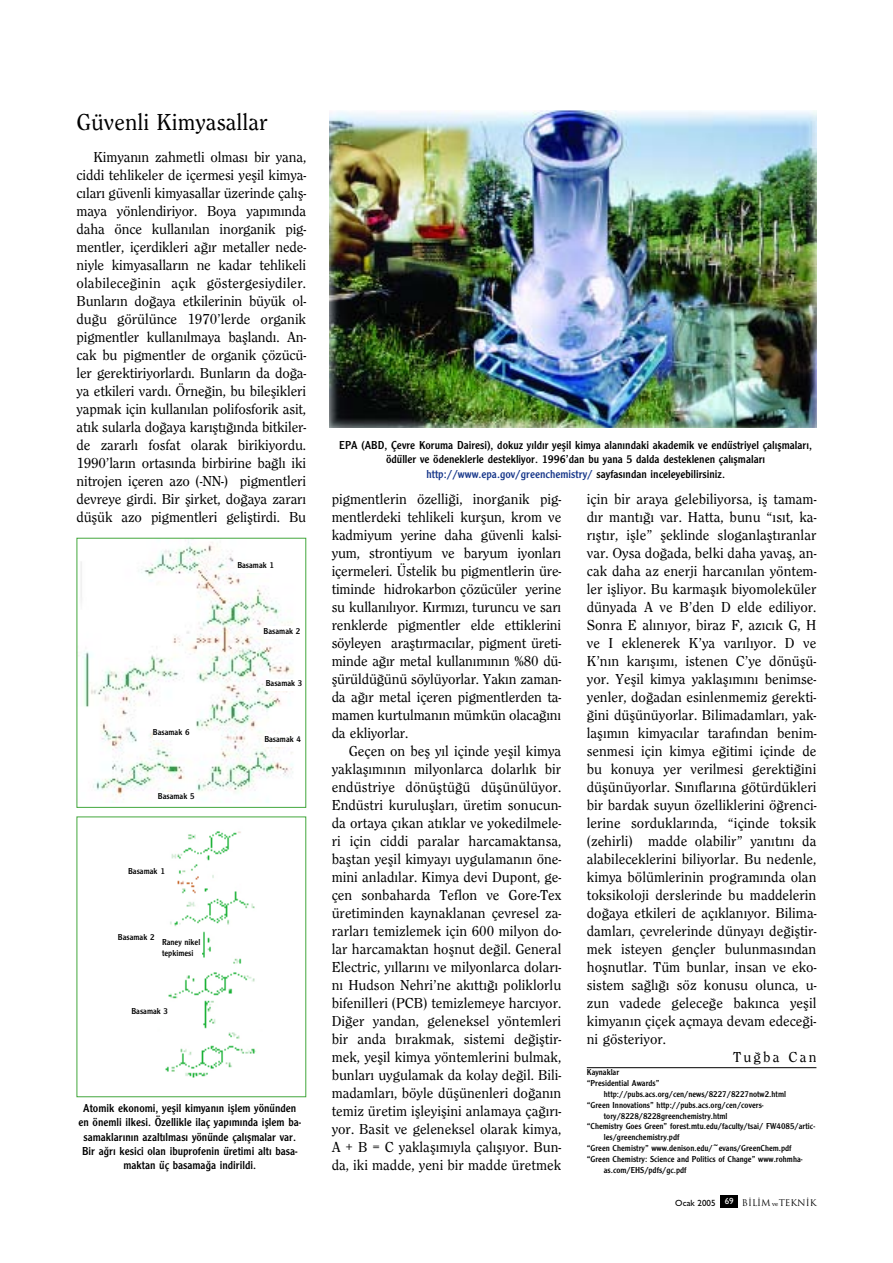
<style>
.page{position:relative;width:893px;height:1263px;background:#fff}
.page>*{position:absolute;margin:0;border:0;box-sizing:border-box;transform-origin:0 0}
.t1{font:500 24px "Clearface";color:#000}
.t2{font:500 15px/18px "Clearface";color:#000;text-align:justify}
.t3{font:12px/14.4px "Clearface Gothic";color:#000;text-align:center}
.t4{font:9px/10.8px "Clearface Gothic";color:#000}
.t5{font:9px "Trajan";color:#000}
.s1{color:#17378a}
.s2{font-family:"Gill Sans";font-weight:500}
.s3{font-family:"Bookman Old Style";font-size:6px}
</style>
<div class="page">
<hr style="left:587px;top:1067px;width:229px;height:1px;background:#000">
<div style="left:721px;top:1195px;width:17px;height:13px;background:#000"></div>
<img style="left:81px;top:540px;width:213px;height:262px">
<div style="left:77px;top:538px;width:229px;height:270px;border:1px solid #43a73d"></div>
<img style="left:165px;top:831px;width:91px;height:247px">
<div style="left:77px;top:816px;width:229px;height:281px;border:1px solid #43a73d"></div>
<img style="left:330px;top:111px;width:486px;height:317px">
<div style="left:237px;top:561px;width:37px;height:12px;background:#fff"></div>
<div style="left:264px;top:626px;width:37px;height:13px;background:#fff"></div>
<div style="left:266px;top:679px;width:38px;height:12px;background:#fff"></div>
<div style="left:264px;top:735px;width:37px;height:12px;background:#fff"></div>
<div style="left:158px;top:792px;width:37px;height:12px;background:#fff"></div>
<div style="left:153px;top:728px;width:37px;height:12px;background:#fff"></div>
<div style="left:162px;top:938px;width:40px;height:20px;background:#fff"></div>
<div style="left:131px;top:1006px;width:37px;height:12px;background:#fff"></div>
<h1 class="t1" style="left:77px;top:107px;width:193px">Güvenli Kimyasallar</h1>
<p class="t2" style="left:77px;top:148px;width:231px;text-indent:17px">Kimyan›n zahmetli olmas› bir yana, ciddi tehlikeler de içermesi yeflil kimya&shy;c›lar› güvenli kimyasallar üzerinde çal›fl&shy;maya yönlendiriyor. Boya yap›m›nda daha önce kullan›lan inorganik pig&shy;mentler, içerdikleri a¤›r metaller nede&shy;niyle kimyasallar›n ne kadar tehlikeli olabilece¤inin aç›k göstergesiydiler.<br>Bunlar›n do¤aya etkilerinin büyük ol&shy;du¤u görülünce 1970’lerde organik pigmentler kullan›lmaya baflland›. An&shy;cak bu pigmentler de organik çözücü&shy;ler gerektiriyorlard›. Bunlar›n da do¤a&shy;ya etkileri vard›. Örne¤in, bu bileflikleri yapmak için kullan›lan polifosforik asit, at›k sularla do¤aya kar›flt›¤›nda bitkiler&shy;de zararl› fosfat olarak birikiyordu.<br>1990’lar›n ortas›nda birbirine ba¤l› iki nitrojen içeren azo (-NN-) pigmentleri devreye girdi. Bir flirket, do¤aya zarar› düflük azo pigmentleri gelifltirdi. Bu</p>
<p class="t4" style="left:237px;top:559px;width:38px">Basamak 1</p>
<p class="t4" style="left:264px;top:625px;width:38px">Basamak 2</p>
<p class="t4" style="left:153px;top:726px;width:38px">Basamak 6</p>
<p class="t4" style="left:158px;top:791px;width:38px">Basamak 5</p>
<p class="t4" style="left:128px;top:865px;width:38px">Basamak 1</p>
<p class="t4" style="left:118px;top:932px;width:38px">Basamak 2</p>
<p class="t4" style="left:162px;top:936px;width:40px">Raney nikel tepkimesi</p>
<p class="t4" style="left:131px;top:1005px;width:38px">Basamak 3</p>
<p class="t4" style="left:266px;top:678px;width:38px">Basamak 3</p>
<p class="t4" style="left:264px;top:733px;width:38px">Basamak 4</p>
<p class="t3" style="left:78px;top:1100px;width:224px">Atomik ekonomi, yeflil kimyan›n ifllem yönünden en önemli ilkesi. Özellikle ilaç yap›m›nda ifllem ba&shy;samaklar›n›n azalt›lmas› yönünde çal›flmalar var.<br>Bir a¤r› kesici olan ibuprofenin üretimi alt› basa&shy;maktan üç basama¤a indirildi.</p>
<p class="t3" style="left:339px;top:437px;width:474px">EPA (ABD, Çevre Koruma Dairesi), dokuz y›ld›r yeflil kimya alan›ndaki akademik ve endüstriyel çal›flmalar›, ödüller ve ödeneklerle destekliyor. 1996’dan bu yana 5 dalda desteklenen çal›flmalar› <span class="s1">http://www.epa.gov/greenchemistry/</span> sayfas›ndan inceleyebilirsiniz.</p>
<p class="t2" style="left:332px;top:490px;width:231px">pigmentlerin özelli¤i, inorganik pig&shy;mentlerdeki tehlikeli kurflun, krom ve kadmiyum yerine daha güvenli kalsi&shy;yum, strontiyum ve baryum iyonlar› içermeleri. Üstelik bu pigmentlerin üre&shy;timinde hidrokarbon çözücüler yerine su kullan›l›yor. K›rm›z›, turuncu ve sar› renklerde pigmentler elde ettiklerini söyleyen araflt›rmac›lar, pigment üreti&shy;minde a¤›r metal kullan›m›n›n %80 dü&shy;flürüldü¤ünü söylüyorlar. Yak›n zaman&shy;da a¤›r metal içeren pigmentlerden ta&shy;mamen kurtulman›n mümkün olaca¤›n› da ekliyorlar.</p>
<p class="t2" style="left:332px;top:742px;width:231px;text-indent:17px">Geçen on befl y›l içinde yeflil kimya yaklafl›m›n›n milyonlarca dolarl›k bir endüstriye dönüfltü¤ü düflünülüyor.<br>Endüstri kurulufllar›, üretim sonucun&shy;da ortaya ç›kan at›klar ve yokedilmele&shy;ri için ciddi paralar harcamaktansa, bafltan yeflil kimyay› uygulaman›n öne&shy;mini anlad›lar. Kimya devi Dupont, ge&shy;çen sonbaharda Teflon ve Gore-Tex üretiminden kaynaklanan çevresel za&shy;rarlar› temizlemek için 600 milyon do&shy;lar harcamaktan hoflnut de¤il. General Electric, y›llar›n› ve milyonlarca dolar›- n› Hudson Nehri’ne ak›tt›¤› poliklorlu bifenilleri (PCB) temizlemeye harc›yor.<br>Di¤er yandan, geleneksel yöntemleri bir anda b›rakmak, sistemi de¤ifltir&shy;mek, yeflil kimya yöntemlerini bulmak, bunlar› uygulamak da kolay de¤il. Bili&shy;madamlar›, böyle düflünenleri do¤an›n temiz üretim iflleyiflini anlamaya ça¤›r›- yor. Basit ve geleneksel olarak kimya, A + B = C yaklafl›m›yla çal›fl›yor. Bun&shy;da, iki madde, yeni bir madde üretmek</p>
<p class="t2" style="left:587px;top:490px;width:231px">için bir araya gelebiliyorsa, ifl tamam-</p>
<p class="t2" style="left:587px;top:508px;width:231px">d›r mant›¤› var. Hatta, bunu “›s›t, ka-</p>
<p class="t2" style="left:587px;top:526px;width:231px">r›flt›r, iflle” fleklinde sloganlaflt›ranlar</p>
<p class="t2" style="left:587px;top:544px;width:231px">var. Oysa do¤ada, belki daha yavafl, an-</p>
<p class="t2" style="left:587px;top:562px;width:231px">cak daha az enerji harcan›lan yöntem-</p>
<p class="t2" style="left:587px;top:580px;width:231px">ler iflliyor. Bu karmafl›k biyomoleküler</p>
<p class="t2" style="left:587px;top:598px;width:231px">dünyada A ve B’den D elde ediliyor.</p>
<p class="t2" style="left:587px;top:616px;width:231px">Sonra E al›n›yor, biraz F, az›c›k G, H</p>
<p class="t2" style="left:587px;top:634px;width:231px">ve I eklenerek K’ya var›l›yor. D ve</p>
<p class="t2" style="left:587px;top:652px;width:231px">K’n›n kar›fl›m›, istenen C’ye dönüflü-</p>
<p class="t2" style="left:587px;top:670px;width:231px">yor. Yeflil kimya yaklafl›m›n› benimse-</p>
<p class="t2" style="left:587px;top:688px;width:231px">yenler, do¤adan esinlenmemiz gerekti-</p>
<p class="t2" style="left:587px;top:706px;width:231px">¤ini düflünüyorlar. Bilimadamlar›, yak-</p>
<p class="t2" style="left:587px;top:724px;width:231px">lafl›m›n kimyac›lar taraf›ndan benim-</p>
<p class="t2" style="left:587px;top:742px;width:231px">senmesi için kimya e¤itimi içinde de</p>
<p class="t2" style="left:587px;top:760px;width:231px">bu konuya yer verilmesi gerekti¤ini</p>
<p class="t2" style="left:587px;top:778px;width:231px">düflünüyorlar. S›n›flar›na götürdükleri</p>
<p class="t2" style="left:587px;top:796px;width:231px">bir bardak suyun özelliklerini ö¤renci-</p>
<p class="t2" style="left:587px;top:814px;width:231px">lerine sorduklar›nda, “içinde toksik</p>
<p class="t2" style="left:587px;top:832px;width:231px">(zehirli) madde olabilir” yan›t›n› da</p>
<p class="t2" style="left:587px;top:850px;width:231px">alabileceklerini biliyorlar. Bu nedenle,</p>
<p class="t2" style="left:587px;top:868px;width:231px">kimya bölümlerinin program›nda olan</p>
<p class="t2" style="left:587px;top:886px;width:231px">toksikoloji derslerinde bu maddelerin</p>
<p class="t2" style="left:587px;top:904px;width:231px">do¤aya etkileri de aç›klan›yor. Bilima-</p>
<p class="t2" style="left:587px;top:922px;width:231px">damlar›, çevrelerinde dünyay› de¤ifltir-</p>
<p class="t2" style="left:587px;top:940px;width:231px">mek isteyen gençler bulunmas›ndan</p>
<p class="t2" style="left:587px;top:958px;width:231px">hoflnutlar. Tüm bunlar, insan ve eko-</p>
<p class="t2" style="left:587px;top:976px;width:231px">sistem sa¤l›¤› söz konusu olunca, u-</p>
<p class="t2" style="left:587px;top:994px;width:231px">zun vadede gelece¤e bak›nca yeflil</p>
<p class="t2" style="left:587px;top:1012px;width:231px">kimyan›n çiçek açmaya devam edece¤i-</p>
<p class="t2" style="left:587px;top:1030px;width:81px">ni gösteriyor.</p>
<p class="t2" style="left:733px;top:1048px;width:85px">Tu¤ba Can</p>
<p class="t4" style="left:587px;top:1067px;width:34px">Kaynaklar</p>
<p class="t4" style="left:587px;top:1077px;width:74px">“Presidential Awards”</p>
<p class="t4" style="left:604px;top:1088px;width:184px">http://pubs.acs.org/cen/news/8227/8227notw2.html</p>
<p class="t4" style="left:587px;top:1099px;width:178px">“Green Innovations” http://pubs.acs.org/cen/covers-</p>
<p class="t4" style="left:604px;top:1110px;width:125px">tory/8228/8228greenchemistry.html</p>
<p class="t4" style="left:587px;top:1121px;width:230px">“Chemistry Goes Green” forest.mtu.edu/faculty/tsai/ FW4085/artic-</p>
<p class="t4" style="left:604px;top:1131px;width:77px">les/greenchemistry.pdf</p>
<p class="t4" style="left:587px;top:1142px;width:206px">“Green Chemistry” www.denison.edu/~evans/GreenChem.pdf</p>
<p class="t4" style="left:587px;top:1153px;width:217px">“Green Chemistry: Science and Politics of Change” www.rohmha-</p>
<p class="t4" style="left:604px;top:1164px;width:84px">as.com/EHS/pdfs/gc.pdf</p>
<p class="t5" style="left:675px;top:1197px;width:143px"><span class="s2">Ocak 2005</span> <sup>69</sup> B‹L‹M <span class="s3">ve</span>TEKN‹K</p>
</div>
